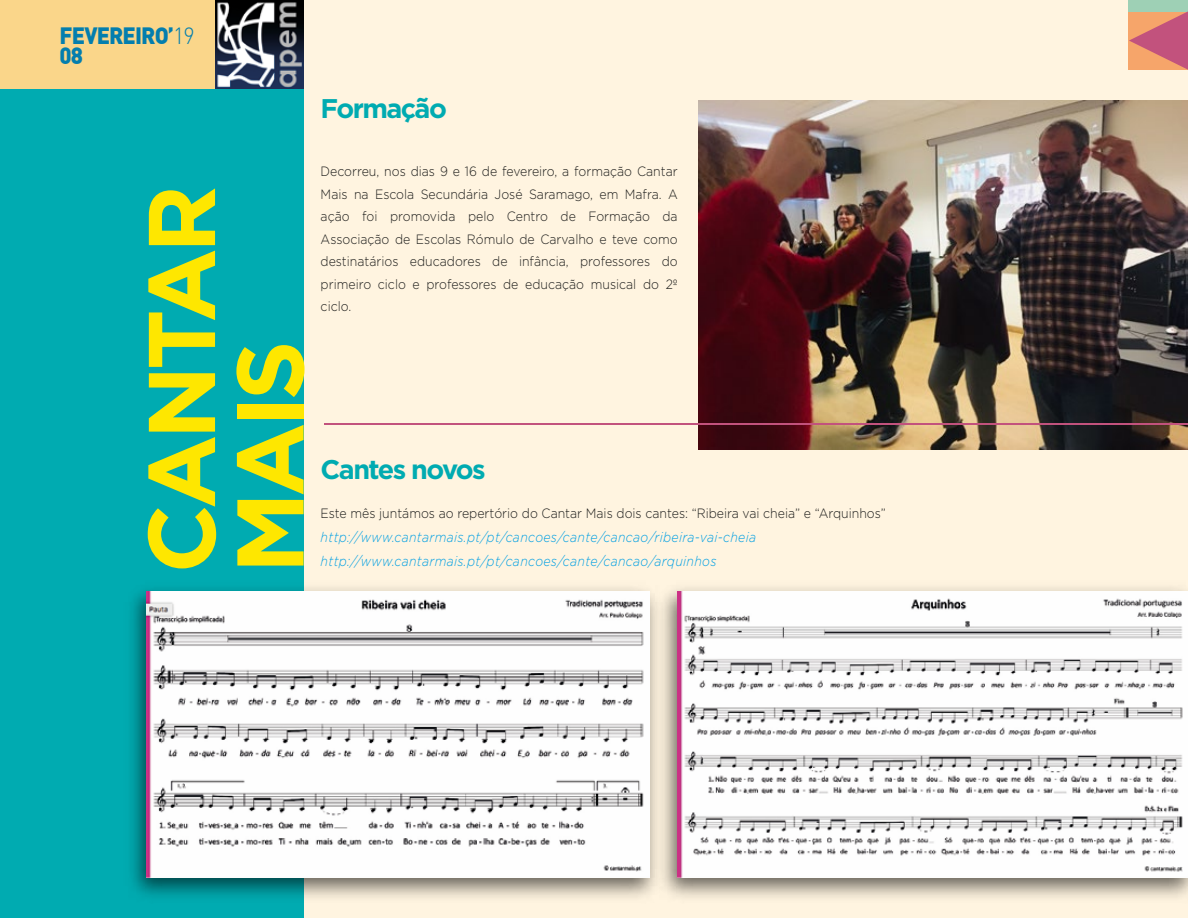
<style>
.page{position:relative;width:1188px;height:918px;background:#fff4e0}
.page>*{position:absolute;margin:0;border:0;box-sizing:border-box;transform-origin:0 0}
.t1{font:700 94.65px/88.5px "Gotham";letter-spacing:-.05em;color:#fee700}
.t2{font:700 27px "Gotham";letter-spacing:-.06em;color:#00abb1}
.t3{font:900 23.1px/19.8px "DIN";letter-spacing:-.04em;color:#037eae;scale:.95 1}
.t4{font:italic 300 13.95px "Gotham";letter-spacing:.025em;color:#009fe3;scale:.88 1}
.t5{font:300 13.5px/22.5px "Gotham";color:#1d1d1b;text-align:justify;scale:.91 1}
.s1{font-weight:300}
</style>
<div class="page">
<div style="left:0;top:0;width:304px;height:918px;background:#00abb1"></div>
<div style="left:0;top:0;width:215px;height:89px;background:#fad68a"></div>
<img style="left:215px;top:0;width:89px;height:89px">
<div style="left:1129px;top:0;width:59px;height:11px;background:#9ed0b5"></div>
<svg style="left:1129px;top:11px;width:59px;height:59px;background:#da7c74"></svg>
<img style="left:698px;top:100px;width:490px;height:349px">
<img style="left:132px;top:587px;width:519px;height:311px">
<img style="left:147px;top:591px;width:502px;height:286px">
<img style="left:651px;top:587px;width:537px;height:311px">
<img style="left:678px;top:591px;width:510px;height:286px">
<hr style="left:325px;top:423px;width:863px;height:1px;background:#c2527d">
<h3 class="t3" style="left:60px;top:25px;width:144px">FEVEREIRO’<span class="s1">19<br></span>08</h3>
<h2 class="t2" style="left:321px;top:93px;width:128px">Formação</h2>
<h1 class="t1" style="left:135px;top:573px;width:390px;rotate:-90deg">CANTAR<br>MAIS</h1>
<p class="t5" style="left:321px;top:160px;width:394px">Decorreu, nos dias 9 e 16 de fevereiro, a formação Cantar Mais na Escola Secundária José Saramago, em Mafra. A ação foi promovida pelo Centro de Formação da Associação de Escolas Rómulo de Carvalho e teve como destinatários educadores de infância, professores do primeiro ciclo e professores de educação musical do 2º ciclo.</p>
<h2 class="t2" style="left:321px;top:454px;width:167px">Cantes novos</h2>
<p class="t5" style="left:321px;top:502px;width:623px">Este mês juntámos ao repertório do Cantar Mais dois cantes: “Ribeira vai cheia” e “Arquinhos”</p>
<p class="t4" style="left:321px;top:530px;width:496px">http://www.cantarmais.pt/pt/cancoes/cante/cancao/ribeira-vai-cheia</p>
<p class="t4" style="left:321px;top:554px;width:451px">http://www.cantarmais.pt/pt/cancoes/cante/cancao/arquinhos</p>
</div>
